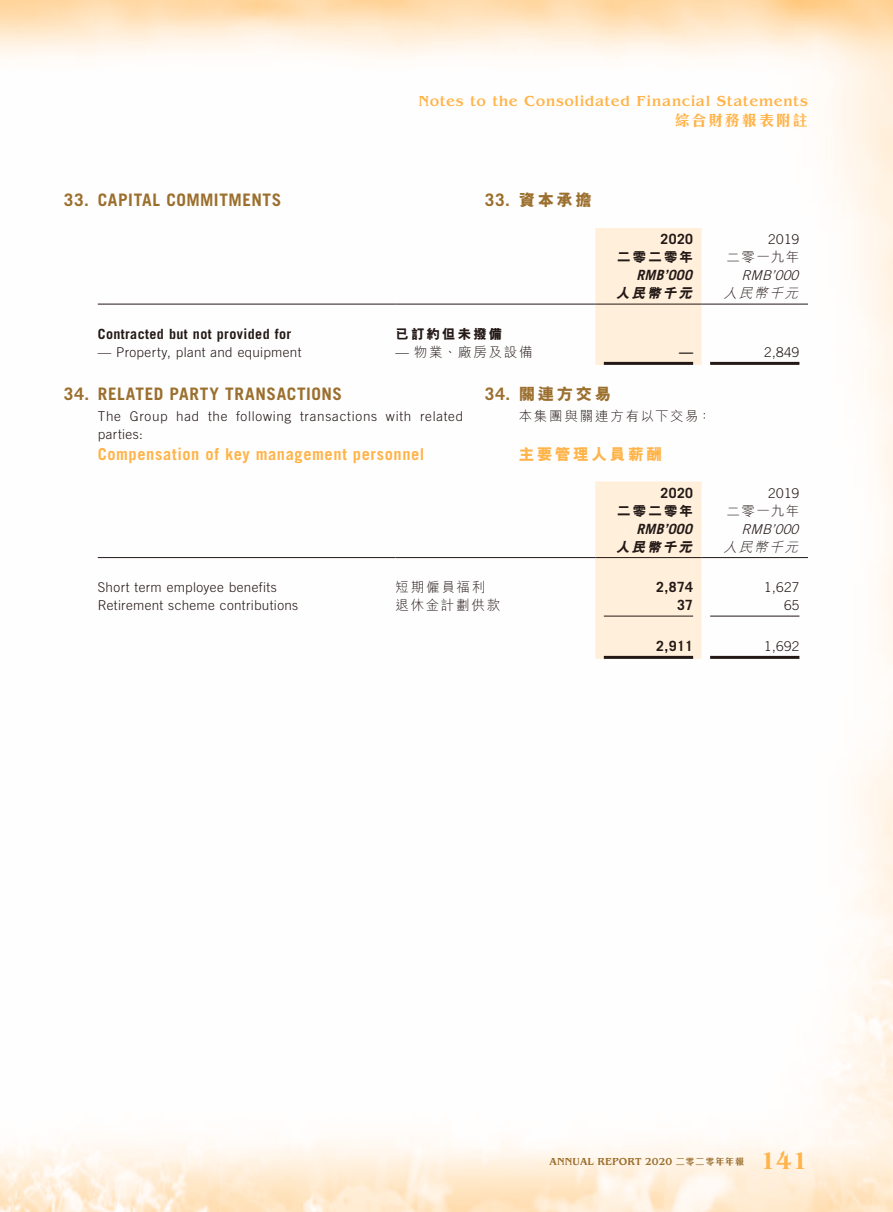
<style>
.page{position:relative;width:893px;height:1212px;background:#fff}
.page>*{position:absolute;margin:0;border:0;box-sizing:border-box;transform-origin:0 0}
.t1{font:500 24.75px "Benguiat Std";color:#ffb449}
.t2{font:700 17.25px "Trade Gothic LT Std";letter-spacing:.035em;color:#9b6f2d}
.t3{font:700 16.5px "Trade Gothic LT Std";letter-spacing:.035em;color:#ffb449}
.t4{font:800 16.5px "M Hei HK";letter-spacing:.15em;color:#9b6f2d}
.t5{font:800 15.75px "M Hei HK";letter-spacing:.16em;color:#ffb449}
.t6{font:500 15px "Benguiat Std";letter-spacing:.04em;color:#ffb449}
.t7{font:700 15px "C Hei 3 HK";letter-spacing:.125em;color:#ffb449}
.t8{font:700 14.1px "Trade Gothic LT Std";letter-spacing:.03em;color:#231916}
.t9{font:italic 700 14.1px "Trade Gothic LT Std";color:#231916}
.t10{font:300 13.5px "Trade Gothic LT Std";letter-spacing:.03em;color:#231916}
.t11{font:300 13.5px/18px "Trade Gothic LT Std";letter-spacing:.055em;color:#231916}
.t12{font:300 13.5px "M Hei HK";letter-spacing:.125em;color:#231916}
.t13{font:800 13.5px "M Hei HK";letter-spacing:.155em;color:#231916}
.t14{font:italic 300 13.5px "Trade Gothic LT Std";color:#231916}
.t15{font:italic 800 13.5px "M Hei HK";color:#231916}
.t16{font:italic 300 13.5px "M Hei HK";color:#231916}
.t17{font:500 10.5px "Benguiat Std";letter-spacing:.01em;color:#9b6f2d}
.s1{font-family:"Trade Gothic LT Std";font-weight:700;font-size:17.25px}
.s2{font-family:"Trade Gothic LT Std"}
.s3{font-family:"C Hei 3 HK";font-weight:700;font-size:9px}
</style>
<div class="page">
<img style="left:1px;top:0;width:892px;height:1212px">
<div style="left:595px;top:228px;width:107px;height:137px;background:#ffefdb"></div>
<hr style="left:98px;top:304px;width:297px;height:1px;background:#231916">
<hr style="left:395px;top:304px;width:200px;height:1px;background:#231916">
<hr style="left:595px;top:304px;width:107px;height:1px;background:#231916">
<hr style="left:702px;top:304px;width:106px;height:1px;background:#231916">
<hr style="left:604px;top:362px;width:89px;height:3px;background:#231916">
<hr style="left:710px;top:362px;width:89px;height:3px;background:#231916">
<div style="left:595px;top:481px;width:107px;height:178px;background:#ffefdb"></div>
<hr style="left:98px;top:557px;width:297px;height:1px;background:#231916">
<hr style="left:395px;top:557px;width:200px;height:1px;background:#231916">
<hr style="left:595px;top:557px;width:107px;height:1px;background:#231916">
<hr style="left:702px;top:557px;width:106px;height:1px;background:#231916">
<hr style="left:604px;top:616px;width:89px;height:1px;background:#231916">
<hr style="left:710px;top:616px;width:89px;height:1px;background:#231916">
<hr style="left:604px;top:656px;width:89px;height:3px;background:#231916">
<hr style="left:710px;top:656px;width:89px;height:3px;background:#231916">
<p class="t2" style="left:64px;top:189px;width:219px">33. CAPITAL COMMITMENTS</p>
<p class="t6" style="left:418px;top:93px;width:391px">Notes to the Consolidated Financial Statements</p>
<p class="t7" style="left:675px;top:112px;width:135px">綜合財務報表附註</p>
<p class="t4" style="left:485px;top:192px;width:109px"><span class="s1">33.</span> 資本承擔</p>
<p class="t8" style="left:661px;top:231px;width:34px">2020</p>
<p class="t10" style="left:768px;top:231px;width:33px">2019</p>
<p class="t13" style="left:617px;top:250px;width:77px">二零二零年</p>
<p class="t12" style="left:727px;top:250px;width:74px">二零一九年</p>
<p class="t9" style="left:636px;top:267px;width:61px">RMB’000</p>
<p class="t14" style="left:741px;top:267px;width:62px">RMB’000</p>
<p class="t15" style="left:616px;top:286px;width:80px">人民幣千元</p>
<p class="t16" style="left:723px;top:286px;width:80px">人民幣千元</p>
<p class="t8" style="left:98px;top:325px;width:195px">Contracted but not provided for</p>
<p class="t13" style="left:395px;top:327px;width:108px">已訂約但未撥備</p>
<p class="t10" style="left:98px;top:344px;width:205px">— Property, plant and equipment</p>
<p class="t12" style="left:395px;top:345px;width:139px"><span class="s2">—</span> 物業、廠房及設備</p>
<p class="t8" style="left:679px;top:343px;width:16px">—</p>
<p class="t10" style="left:764px;top:344px;width:37px">2,849</p>
<p class="t2" style="left:64px;top:384px;width:280px">34. RELATED PARTY TRANSACTIONS</p>
<p class="t11" style="left:98px;top:407px;width:367px">The Group had the following transactions with related parties:</p>
<p class="t3" style="left:98px;top:443px;width:328px">Compensation of key management personnel</p>
<p class="t8" style="left:661px;top:484px;width:34px">2020</p>
<p class="t10" style="left:768px;top:485px;width:33px">2019</p>
<p class="t13" style="left:617px;top:504px;width:77px">二零二零年</p>
<p class="t12" style="left:727px;top:504px;width:74px">二零一九年</p>
<p class="t9" style="left:636px;top:520px;width:61px">RMB’000</p>
<p class="t14" style="left:741px;top:521px;width:62px">RMB’000</p>
<p class="t15" style="left:616px;top:540px;width:80px">人民幣千元</p>
<p class="t16" style="left:723px;top:540px;width:80px">人民幣千元</p>
<p class="t10" style="left:98px;top:579px;width:180px">Short term employee benefits</p>
<p class="t12" style="left:395px;top:580px;width:91px">短期僱員福利</p>
<p class="t8" style="left:656px;top:578px;width:38px">2,874</p>
<p class="t10" style="left:764px;top:579px;width:37px">1,627</p>
<p class="t10" style="left:98px;top:597px;width:202px">Retirement scheme contributions</p>
<p class="t12" style="left:395px;top:598px;width:106px">退休金計劃供款</p>
<p class="t8" style="left:677px;top:596px;width:18px">37</p>
<p class="t10" style="left:784px;top:597px;width:17px">65</p>
<p class="t8" style="left:656px;top:637px;width:38px">2,911</p>
<p class="t10" style="left:764px;top:638px;width:37px">1,692</p>
<p class="t4" style="left:485px;top:386px;width:128px"><span class="s1">34.</span> 關連方交易</p>
<p class="t12" style="left:519px;top:409px;width:194px">本集團與關連方有以下交易：</p>
<p class="t5" style="left:519px;top:446px;width:145px">主要管理人員薪酬</p>
<p class="t17" style="left:550px;top:1156px;width:196px">ANNUAL REPORT 2020 <span class="s3">二零二零年年報</span></p>
<h1 class="t1" style="left:760px;top:1146px;width:50px">141</h1>
</div>
